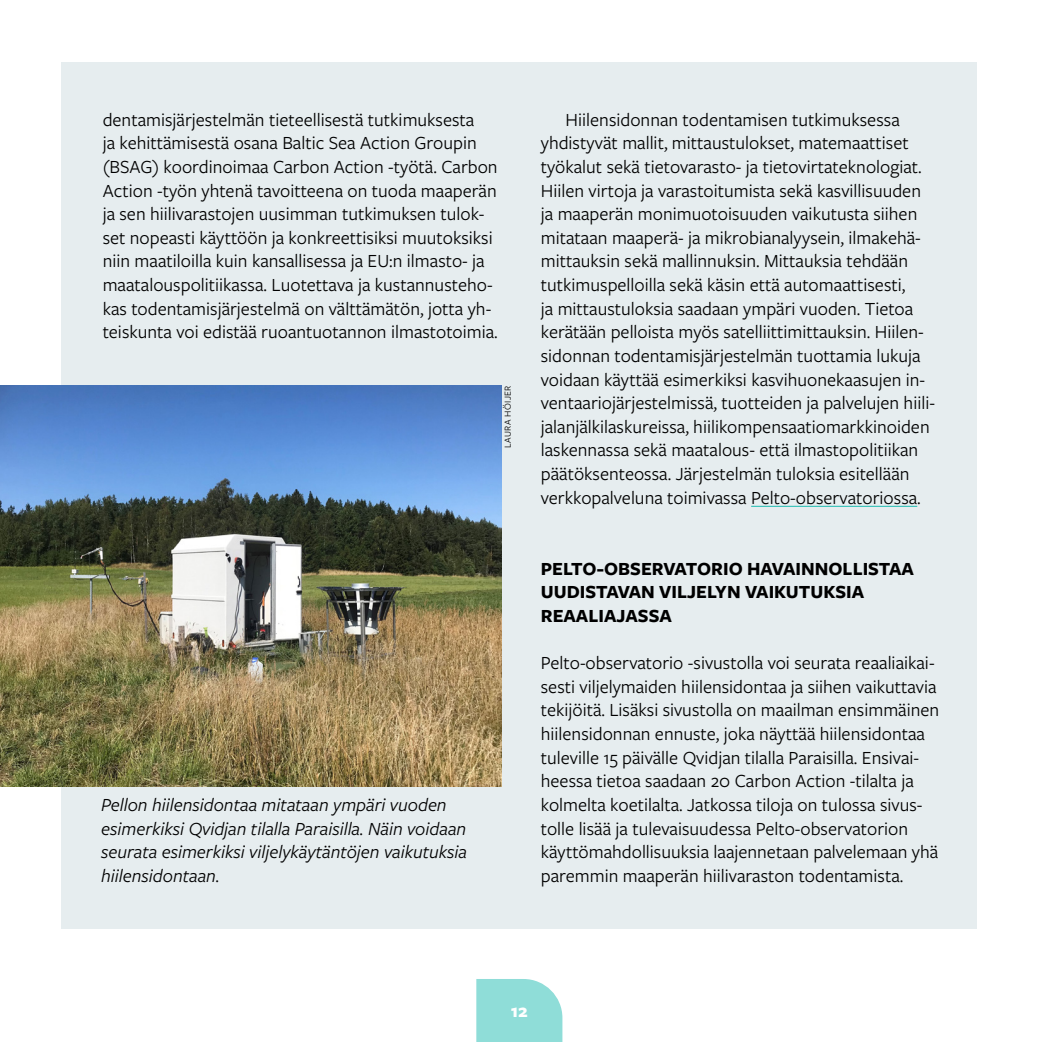
<style>
.page{position:relative;width:1042px;height:1042px;background:#fff}
.page>*{position:absolute;margin:0;border:0;box-sizing:border-box;transform-origin:0 0}
.Leipä{font:19.25px/23.6px "Freight Sans Pro";color:#000}
.Leipä_sis{font:19.25px/23.6px "Freight Sans Pro";color:#000}
.Kuvateksti{font:italic 19.25px/23.6px "Freight Sans Pro";color:#000}
.Otsikko_3{font:700 19.25px/23.6px "Freight Sans Pro";color:#000}
.t1{font:700 19.25px "Freight Sans Pro";color:#fff}
.Kuvaaja{font:9.62px "Freight Sans Pro";letter-spacing:.04em;color:#000}
</style>
<div class="page">
<div style="left:61px;top:63px;width:916px;height:866px;background:#e6edef"></div>
<img style="left:0;top:386px;width:501px;height:401px">
<hr style="left:751px;top:506px;width:166px;height:1px;background:#1fbbb0">
<svg style="left:476px;top:979px;width:86px;height:63px;background:#95dfda"></svg>
<p class="Leipä" style="left:103px;top:107px;width:397px">dentamisjärjestelmän tieteellisestä tutkimuksesta<br>ja kehittämisestä osana Baltic Sea Action Groupin (BSAG) koordinoimaa Carbon Action -työtä. Carbon Action -työn yhtenä tavoitteena on tuoda maaperän ja sen hiilivarastojen uusimman tutkimuksen tulok&shy;set nopeasti käyttöön ja konkreettisiksi muutoksiksi niin maatiloilla kuin kansallisessa ja EU:n ilmasto- ja maatalouspolitiikassa. Luotettava ja kustannusteho&shy;kas todentamisjärjestelmä on välttämätön, jotta yh&shy;teiskunta voi edistää ruoantuotannon ilmastotoimia.</p>
<p class="Kuvaaja" style="left:501px;top:448px;width:64px;rotate:-90deg">LAURA HÖIJER</p>
<p class="Kuvateksti" style="left:101px;top:792px;width:367px">Pellon hiilensidontaa mitataan ympäri vuoden esimerkiksi Qvidjan tilalla Paraisilla. Näin voidaan seurata esimerkiksi viljelykäytäntöjen vaikutuksia hiilensidontaan.</p>
<p class="Leipä_sis" style="left:541px;top:107px;width:396px;text-indent:25px">Hiilensidonnan todentamisen tutkimuksessa yhdistyvät mallit, mittaustulokset, matemaattiset työkalut sekä tietovarasto- ja tietovirtateknologiat.<br>Hiilen virtoja ja varastoitumista sekä kasvillisuuden ja maaperän monimuotoisuuden vaikutusta siihen mitataan maaperä- ja mikrobianalyysein, ilmakehä&shy;mittauksin sekä mallinnuksin. Mittauksia tehdään tutkimuspelloilla sekä käsin että automaattisesti,<br>ja mittaustuloksia saadaan ympäri vuoden. Tietoa kerätään pelloista myös satelliittimittauksin. Hiilen&shy;sidonnan todentamisjärjestelmän tuottamia lukuja voidaan käyttää esimerkiksi kasvihuonekaasujen in&shy;ventaariojärjestelmissä, tuotteiden ja palvelujen hiili&shy;jalanjälkilaskureissa, hiilikompensaatiomarkkinoiden laskennassa sekä maatalous- että ilmastopolitiikan päätöksenteossa. Järjestelmän tuloksia esitellään verkkopalveluna toimivassa Pelto-observatoriossa.</p>
<p class="Otsikko_3" style="left:541px;top:556px;width:375px">PELTO-OBSERVATORIO HAVAINNOLLISTAA<br>UUDISTAVAN VILJELYN VAIKUTUKSIA<br>REAALIAJASSA</p>
<p class="Leipä" style="left:541px;top:650px;width:400px">Pelto-observatorio -sivustolla voi seurata reaaliaikai&shy;sesti viljelymaiden hiilensidontaa ja siihen vaikuttavia tekijöitä. Lisäksi sivustolla on maailman ensimmäinen hiilensidonnan ennuste, joka näyttää hiilensidontaa tuleville 15 päivälle Qvidjan tilalla Paraisilla. Ensivai&shy;heessa tietoa saadaan 20 Carbon Action -tilalta ja kolmelta koetilalta. Jatkossa tiloja on tulossa sivus&shy;tolle lisää ja tulevaisuudessa Pelto-observatorion käyttömahdollisuuksia laajennetaan palvelemaan yhä paremmin maaperän hiilivaraston todentamista.</p>
<p class="t1" style="left:511px;top:997px;width:19px">12</p>
</div>
